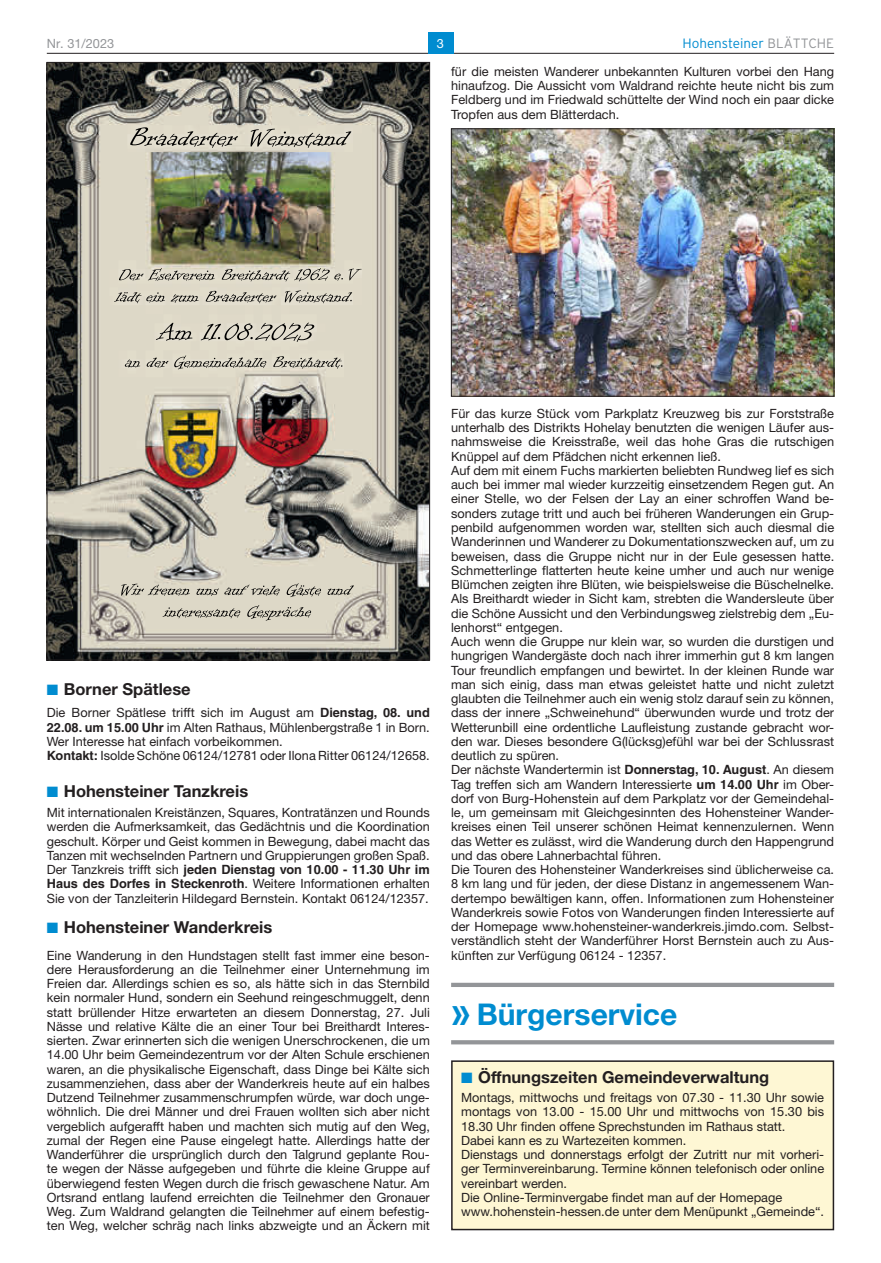
<style>
.page{position:relative;width:881px;height:1263px;background:#fff}
.page>*{position:absolute;margin:0;border:0;box-sizing:border-box;transform-origin:0 0}
.t1{font:700 30px "Helvetica Neue LT";color:#008cd0}
.t2{font:700 16.5px "Helvetica Neue LT";color:#231f20}
.t3{font:300 13.5px "Interstate";color:#008cd0}
.t4{font:12.75px/14.2px "Helvetica Neue LT";color:#231f20}
.t5{font:700 12.75px "Helvetica LT";color:#231f20}
.t6{font:12.75px "Helvetica Neue LT";color:#939598}
.t7{font:12.75px "Helvetica Neue LT";color:#fff}
.s1{color:#939598}
.s2{color:#008cd0}
.s3{font-family:"Helvetica LT";font-weight:700}
.s4{font-family:"Helvetica Neue LT";font-weight:400}
.s5{font-family:"Interstate";font-size:36px}
</style>
<div class="page">
<hr style="left:47px;top:53px;width:786px;height:1px;background:#231f20">
<div style="left:427px;top:32px;width:26px;height:21px;background:#008cd0"></div>
<img style="left:49px;top:64px;width:378px;height:594px">
<hr style="left:451px;top:983px;width:382px;height:4px;background:#939598">
<svg style="left:451px;top:1040px;width:382px;height:4px;fill:#939598"></svg>
<img style="left:453px;top:131px;width:378px;height:263px">
<div style="left:451px;top:129px;width:382px;height:267px;border:1px solid #231f20"></div>
<div style="left:451px;top:1061px;width:382px;height:168px;background:#fef7d4"></div>
<div style="left:451px;top:1060px;width:382px;height:170px;border:2px solid #231f20"></div>
<p class="t6" style="left:47px;top:36px;width:69px">Nr. 31/2023</p>
<p class="t7" style="left:437px;top:36px;width:9px">3</p>
<p class="t3" style="left:682px;top:35px;width:153px">Hohensteiner <span class="s1">BLÄTTCHE</span></p>
<p class="t4" style="left:451px;top:64px;width:384px;text-align:justify">für die meisten Wanderer unbekannten Kulturen vorbei den Hang hinaufzog. Die Aussicht vom Waldrand reichte heute nicht bis zum Feldberg und im Friedwald schüttelte der Wind noch ein paar dicke Tropfen aus dem Blätterdach.</p>
<p class="t2" style="left:47px;top:679px;width:145px"><span class="s2">■</span> Borner Spätlese</p>
<p class="t4" style="left:47px;top:705px;width:384px">Die Borner Spätlese trifft sich im August am <span class="s3">Dienstag, 08. und 22.08. um 15.00 Uhr</span> im Alten Rathaus, Mühlenbergstraße 1 in Born.<br>Wer Interesse hat einfach vorbeikommen.<br><span class="s3">Kontakt:</span> Isolde Schöne 06124/12781 oder Ilona Ritter 06124/12658.</p>
<p class="t2" style="left:47px;top:781px;width:203px"><span class="s2">■</span> Hohensteiner Tanzkreis</p>
<p class="t4" style="left:47px;top:805px;width:384px;text-align:justify">Mit internationalen Kreistänzen, Squares, Kontratänzen und Rounds werden die Aufmerksamkeit, das Gedächtnis und die Koordination geschult. Körper und Geist kommen in Bewegung, dabei macht das Tanzen mit wechselnden Partnern und Gruppierungen großen Spaß.</p>
<p class="t5" style="left:47px;top:862px;width:384px"><span class="s4">Der Tanzkreis trifft sich</span> jeden Dienstag von 10.00 - 11.30 Uhr im</p>
<p class="t4" style="left:47px;top:876px;width:384px"><span class="s3">Haus des Dorfes in Steckenroth</span>. Weitere Informationen erhalten<br>Sie von der Tanzleiterin Hildegard Bernstein. Kontakt 06124/12357.</p>
<p class="t2" style="left:47px;top:917px;width:227px"><span class="s2">■</span> Hohensteiner Wanderkreis</p>
<p class="t4" style="left:47px;top:948px;width:384px;text-align:justify">Eine Wanderung in den Hundstagen stellt fast immer eine beson&shy;dere Herausforderung an die Teilnehmer einer Unternehmung im Freien dar. Allerdings schien es so, als hätte sich in das Sternbild kein normaler Hund, sondern ein Seehund reingeschmuggelt, denn statt brüllender Hitze erwarteten an diesem Donnerstag, 27. Juli Nässe und relative Kälte die an einer Tour bei Breithardt Interes&shy;sierten. Zwar erinnerten sich die wenigen Unerschrockenen, die um 14.00 Uhr beim Gemeindezentrum vor der Alten Schule erschienen waren, an die physikalische Eigenschaft, dass Dinge bei Kälte sich zusammenziehen, dass aber der Wanderkreis heute auf ein halbes Dutzend Teilnehmer zusammenschrumpfen würde, war doch unge&shy;wöhnlich. Die drei Männer und drei Frauen wollten sich aber nicht vergeblich aufgerafft haben und machten sich mutig auf den Weg, zumal der Regen eine Pause eingelegt hatte. Allerdings hatte der Wanderführer die ursprünglich durch den Talgrund geplante Rou&shy;te wegen der Nässe aufgegeben und führte die kleine Gruppe auf überwiegend festen Wegen durch die frisch gewaschene Natur. Am Ortsrand entlang laufend erreichten die Teilnehmer den Gronauer Weg. Zum Waldrand gelangten die Teilnehmer auf einem befestig&shy;ten Weg, welcher schräg nach links abzweigte und an Äckern mit</p>
<p class="t4" style="left:451px;top:406px;width:384px">Für das kurze Stück vom Parkplatz Kreuzweg bis zur Forststraße unterhalb des Distrikts Hohelay benutzten die wenigen Läufer aus&shy;nahmsweise die Kreisstraße, weil das hohe Gras die rutschigen Knüppel auf dem Pfädchen nicht erkennen ließ.<br>Auf dem mit einem Fuchs markierten beliebten Rundweg lief es sich auch bei immer mal wieder kurzzeitig einsetzendem Regen gut. An einer Stelle, wo der Felsen der Lay an einer schroffen Wand be&shy;sonders zutage tritt und auch bei früheren Wanderungen ein Grup&shy;penbild aufgenommen worden war, stellten sich auch diesmal die Wanderinnen und Wanderer zu Dokumentationszwecken auf, um zu beweisen, dass die Gruppe nicht nur in der Eule gesessen hatte.<br>Schmetterlinge flatterten heute keine umher und auch nur wenige Blümchen zeigten ihre Blüten, wie beispielsweise die Büschelnelke.<br>Als Breithardt wieder in Sicht kam, strebten die Wandersleute über die Schöne Aussicht und den Verbindungsweg zielstrebig dem „Eu&shy;lenhorst“ entgegen.<br>Auch wenn die Gruppe nur klein war, so wurden die durstigen und hungrigen Wandergäste doch nach ihrer immerhin gut 8 km langen Tour freundlich empfangen und bewirtet. In der kleinen Runde war man sich einig, dass man etwas geleistet hatte und nicht zuletzt glaubten die Teilnehmer auch ein wenig stolz darauf sein zu können, dass der innere „Schweinehund“ überwunden wurde und trotz der Wetterunbill eine ordentliche Laufleistung zustande gebracht wor&shy;den war. Dieses besondere G(lücksg)efühl war bei der Schlussrast deutlich zu spüren.<br>Der nächste Wandertermin ist <span class="s3">Donnerstag, 10. August</span>. An diesem Tag treffen sich am Wandern Interessierte <span class="s3">um 14.00 Uhr</span> im Ober&shy;dorf von Burg-Hohenstein auf dem Parkplatz vor der Gemeindehal&shy;le, um gemeinsam mit Gleichgesinnten des Hohensteiner Wander&shy;kreises einen Teil unserer schönen Heimat kennenzulernen. Wenn das Wetter es zulässt, wird die Wanderung durch den Happengrund und das obere Lahnerbachtal führen.<br>Die Touren des Hohensteiner Wanderkreises sind üblicherweise ca.<br>8 km lang und für jeden, der diese Distanz in angemessenem Wan&shy;dertempo bewältigen kann, offen. Informationen zum Hohensteiner Wanderkreis sowie Fotos von Wanderungen finden Interessierte auf der Homepage www.hohensteiner-wanderkreis.jimdo.com. Selbst&shy;verständlich steht der Wanderführer Horst Bernstein auch zu Aus&shy;künften zur Verfügung 06124 - 12357.</p>
<h1 class="t1" style="left:451px;top:996px;width:228px"><span class="s5">»</span> Bürgerservice</h1>
<p class="t2" style="left:461px;top:1067px;width:309px"><span class="s2">■</span> Öffnungszeiten Gemeindeverwaltung</p>
<p class="t4" style="left:461px;top:1090px;width:364px">Montags, mittwochs und freitags von 07.30 - 11.30 Uhr sowie montags von 13.00 - 15.00 Uhr und mittwochs von 15.30 bis 18.30 Uhr finden offene Sprechstunden im Rathaus statt.<br>Dabei kann es zu Wartezeiten kommen.<br>Dienstags und donnerstags erfolgt der Zutritt nur mit vorheri&shy;ger Terminvereinbarung. Termine können telefonisch oder online vereinbart werden.<br>Die Online-Terminvergabe findet man auf der Homepage www.hohenstein-hessen.de unter dem Menüpunkt „Gemeinde“.</p>
</div>
